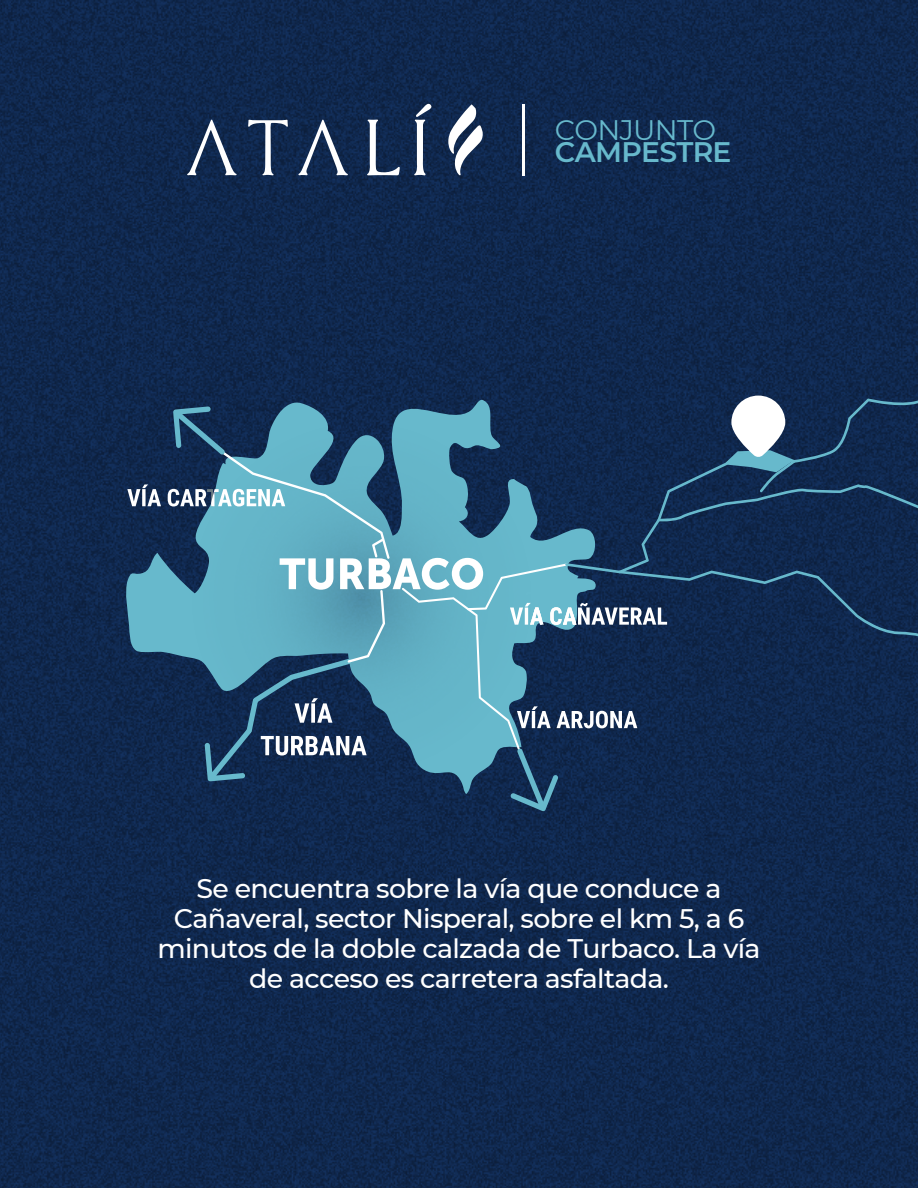
<style>
.page{position:relative;width:918px;height:1188px;background:#fff}
.page>*{position:absolute;margin:0;border:0;box-sizing:border-box;transform-origin:0 0}
.t1{font:600 28.2px "Montserrat";letter-spacing:-.025em;color:#67b9cc}
.t2{font:28.2px "Montserrat";letter-spacing:-.025em;color:#67b9cc}
.t3{font:500 26.85px/30px "Montserrat";letter-spacing:-.025em;color:#fff;text-align:center}
</style>
<div class="page">
<img style="left:0;top:0;width:918px;height:1188px">
<svg style="left:124px;top:399px;width:44px;height:395px;background:#204365"></svg>
<svg style="left:127px;top:484px;width:34px;height:22px"></svg>
<svg style="left:168px;top:396px;width:750px;height:416px;background:#305877"></svg>
<svg style="left:187px;top:120px;width:50px;height:55px"></svg>
<svg style="left:298px;top:120px;width:50px;height:55px"></svg>
<svg style="left:448px;top:104px;width:35px;height:72px"></svg>
<svg style="left:367px;top:120px;width:33px;height:55px"></svg>
<svg style="left:248px;top:120px;width:40px;height:55px;background:#3e5270"></svg>
<svg style="left:414px;top:103px;width:17px;height:72px"></svg>
<hr style="left:522px;top:104px;width:3px;height:71px;background:#fff">
<p class="t2" style="left:555px;top:110px;width:163px">CONJUNTO</p>
<p class="t1" style="left:555px;top:132px;width:178px">CAMPESTRE</p>
<p class="t3" style="left:157px;top:873px;width:605px">Se encuentra sobre la vía que conduce a Cañaveral, sector Nisperal, sobre el km 5, a 6 minutos de la doble calzada de Turbaco. La vía de acceso es carretera asfaltada.</p>
</div>
